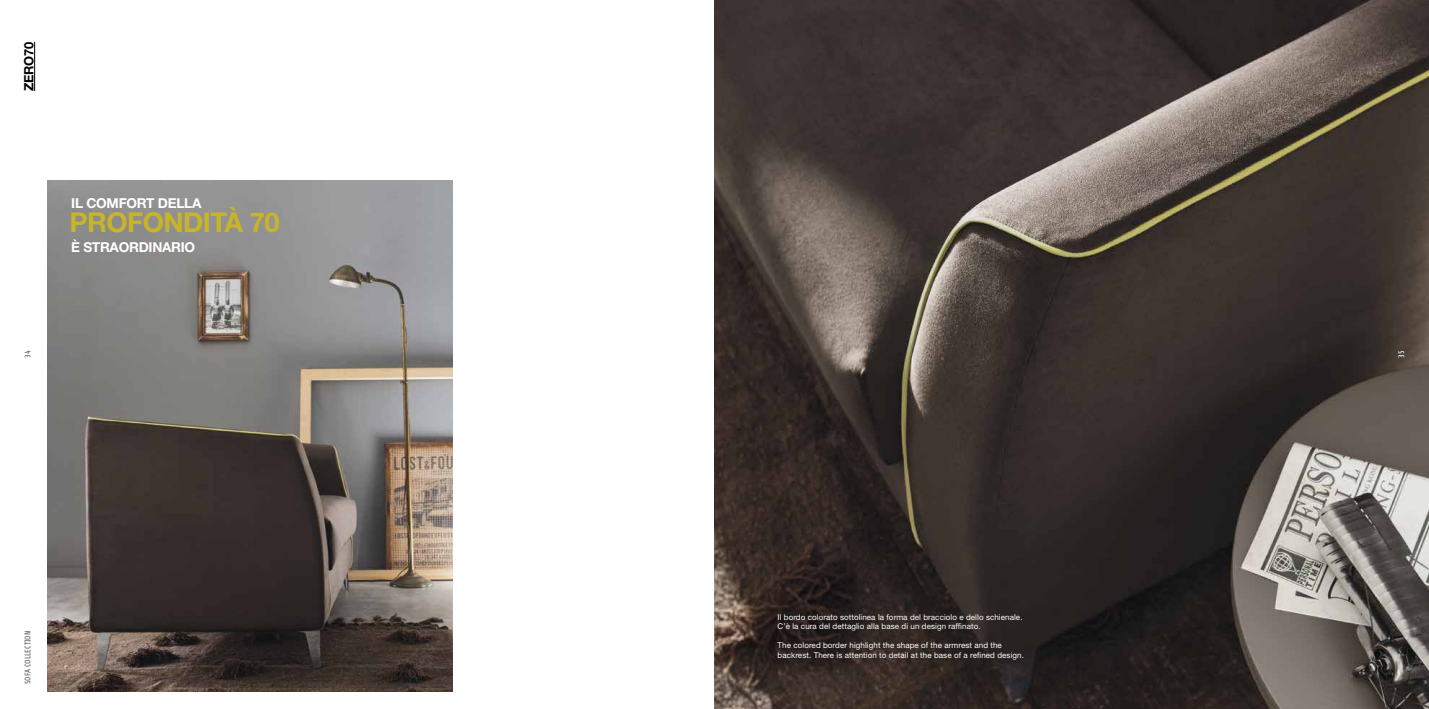
<style>
.page{position:relative;width:1429px;height:709px;background:#fff}
.page>*{position:absolute;margin:0;border:0;box-sizing:border-box;transform-origin:0 0}
.t1{font:700 27.3px "Helvetica Neue LT Std";letter-spacing:-.02em;color:#c9b428}
.t2{font:700 13.7px "Helvetica Neue LT Std";letter-spacing:-.02em;color:#fff}
.t3{font:700 12.9px "Helvetica Neue LT Std";letter-spacing:-.02em;color:#000}
.t4{font:8px/9.5px "Helvetica Neue LT Std";letter-spacing:.01em;color:#fff}
.t5{font:8px "Share";color:#58595b}
.t6{font:8px "Share";color:#fff}
</style>
<div class="page">
<img style="left:48px;top:180px;width:405px;height:512px">
<img style="left:714px;top:0;width:715px;height:709px">
<hr style="left:34px;top:42px;width:1px;height:49px;background:#000">
<h3 class="t3" style="left:21px;top:91px;width:51px;rotate:-90deg">ZERO70</h3>
<h2 class="t2" style="left:71px;top:195px;width:132px">IL COMFORT DELLA</h2>
<h1 class="t1" style="left:69px;top:206px;width:212px">PROFONDITÀ 70</h1>
<h2 class="t2" style="left:71px;top:238px;width:125px">È STRAORDINARIO</h2>
<p class="t5" style="left:24px;top:358px;width:9px;rotate:-90deg">34</p>
<p class="t6" style="left:1397px;top:358px;width:9px;rotate:-90deg">35</p>
<p class="t5" style="left:24px;top:684px;width:55px;rotate:-90deg">SOFA COLLECTION</p>
<p class="t4" style="left:777px;top:612px;width:246px">Il bordo colorato sottolinea la forma del bracciolo e dello schienale.<br>C’è la cura del dettaglio alla base di un design raffinato.</p>
<p class="t4" style="left:777px;top:640px;width:248px">The colored border highlight the shape of the armrest and the backrest. There is attention to detail at the base of a refined design.</p>
</div>
